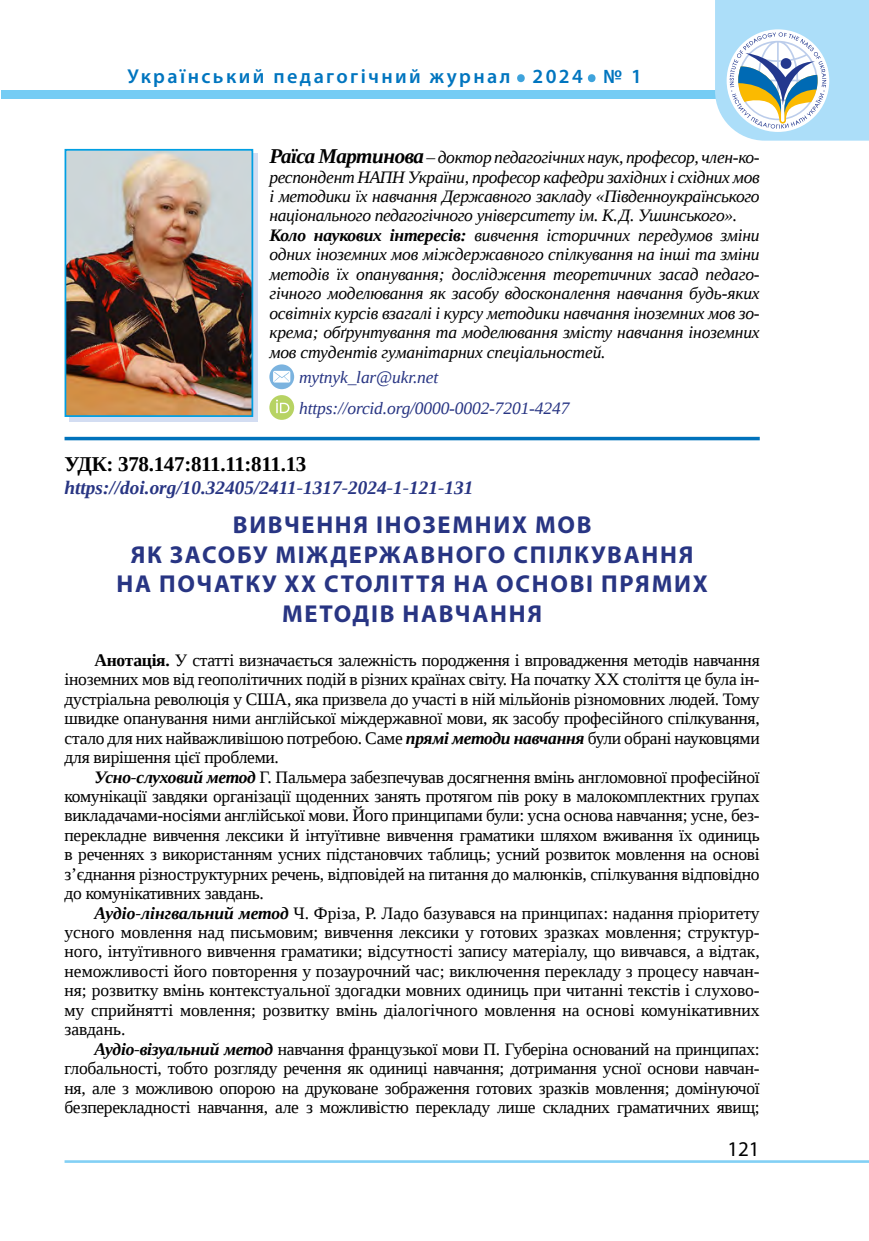
<style>
.page{position:relative;width:869px;height:1241px;background:#fff}
.page>*{position:absolute;margin:0;border:0;box-sizing:border-box;transform-origin:0 0}
.t1{font:600 50.4px "Myriad Pro";color:#3ea3dc}
.t2{font:700 24.5px/29.4px "Myriad Pro";letter-spacing:.07em;color:#283583;text-align:center}
.t3{font:700 21px "Liberation Serif";letter-spacing:-.015em;color:#000}
.t4{font:21px "Myriad Pro";color:#000}
.t5{font:600 20.12px "Myriad Pro";letter-spacing:.12em;color:#0075bf}
.t6{font:italic 700 19.25px "Liberation Serif";color:#283583}
.t7{font:17.5px/19.4px "Liberation Serif";letter-spacing:-.015em;color:#000;text-align:justify}
.t8{font:italic 17.5px/19.4px "Liberation Serif";letter-spacing:-.01em;color:#000}
.t9{font:italic 17.5px/30.6px "Liberation Serif";letter-spacing:-.01em;color:#283583}
.s1{font-weight:700;font-size:21px}
.s2{font-weight:700}
.s3{font-weight:700;font-style:italic}
</style>
<div class="page">
<hr style="left:64px;top:1159px;width:804px;height:3px;background:#83d0f5">
<div style="left:1px;top:90px;width:867px;height:8px;background:#75ccf4"></div>
<svg style="left:714px;top:0;width:154px;height:141px"></svg>
<div style="left:69px;top:154px;width:189px;height:268px;background:#d3ddf2"></div>
<img style="left:67px;top:152px;width:183px;height:262px">
<div style="left:64px;top:149px;width:189px;height:268px;border:2px solid #009fe3"></div>
<svg style="left:269px;top:364px;width:25px;height:25px"></svg>
<svg style="left:269px;top:395px;width:25px;height:25px"></svg>
<svg style="left:276px;top:399px;width:13px;height:14px"></svg>
<hr style="left:64px;top:437px;width:695px;height:3px;background:#0072bb">
<p class="t5" style="left:127px;top:64px;width:384px">Український педагогічний журнал</p>
<h1 class="t1" style="left:514px;top:33px;width:13px">.</h1>
<p class="t5" style="left:532px;top:64px;width:52px">2024</p>
<h1 class="t1" style="left:585px;top:33px;width:13px">.</h1>
<p class="t5" style="left:603px;top:64px;width:40px">№ 1</p>
<p class="t8" style="left:269px;top:147px;width:491px"><span class="s1">Раїса Мартинова</span> – доктор педагогічних наук, професор, член-ко&shy;респондент НАПН України, професор кафедри західних і східних мов і методики їх навчання Державного закладу «Південноукраїнського національного педагогічного університету ім. К.Д. Ушинського».<br><span class="s2">Коло наукових інтересів:</span> вивчення історичних передумов зміни одних іноземних мов міждержавного спілкування на інші та зміни методів їх опанування; дослідження теоретичних засад педаго&shy;гічного моделювання як засобу вдосконалення навчання будь-яких освітніх курсів взагалі і курсу методики навчання іноземних мов зо&shy;крема; обґрунтування та моделювання змісту навчання іноземних мов студентів гуманітарних спеціальностей.</p>
<p class="t9" style="left:299px;top:362px;width:271px">mytnyk_lar@ukr.net https://orcid.org/0000-0002-7201-4247</p>
<p class="t3" style="left:64px;top:449px;width:243px">УДК: 378.147:811.11:811.13</p>
<p class="t6" style="left:64px;top:475px;width:410px">https://doi.org/10.32405/2411-1317-2024-1-121-131</p>
<h2 class="t2" style="left:116px;top:509px;width:592px">ВИВЧЕННЯ ІНОЗЕМНИХ МОВ<br>ЯК ЗАСОБУ МІЖДЕРЖАВНОГО СПІЛКУВАННЯ<br>НА ПОЧАТКУ XX СТОЛІТТЯ НА ОСНОВІ ПРЯМИХ<br>МЕТОДІВ НАВЧАННЯ</h2>
<p class="t7" style="left:64px;top:650px;width:696px;text-indent:30px"><span class="s2">Анотація.</span> У статті визначається залежність породження і впровадження методів навчання іноземних мов від геополітичних подій в різних країнах світу. На початку ХХ століття це була ін&shy;дустріальна революція у США, яка призвела до участі в ній мільйонів різномовних людей. Тому швидке опанування ними англійської міждержавної мови, як засобу професійного спілкування, стало для них найважливішою потребою. Саме <span class="s3">прямі методи навчання</span> були обрані науковцями для вирішення цієї проблеми.</p>
<p class="t7" style="left:64px;top:766px;width:696px;text-indent:30px"><span class="s3">Усно-слуховий метод</span> Г. Пальмера забезпечував досягнення вмінь англомовної професійної комунікації завдяки організації щоденних занять протягом пів року в малокомплектних групах викладачами-носіями англійської мови. Його принципами були: усна основа навчання; усне, без&shy;перекладне вивчення лексики й інтуїтивне вивчення граматики шляхом вживання їх одиниць в реченнях з використанням усних підстановчих таблиць; усний розвиток мовлення на основі з’єднання різноструктурних речень, відповідей на питання до малюнків, спілкування відповідно до комунікативних завдань.</p>
<p class="t7" style="left:64px;top:902px;width:696px;text-indent:30px"><span class="s3">Аудіо-лінгвальний метод</span> Ч. Фріза, Р. Ладо базувався на принципах: надання пріоритету усного мовлення над письмовим; вивчення лексики у готових зразках мовлення; структур&shy;ного, інтуїтивного вивчення граматики; відсутності запису матеріалу, що вивчався, а відтак, неможливості його повторення у позаурочний час; виключення перекладу з процесу навчан&shy;ня; розвитку вмінь контекстуальної здогадки мовних одиниць при читанні текстів і слухово&shy;му сприйнятті мовлення; розвитку вмінь діалогічного мовлення на основі комунікативних завдань.</p>
<p class="t7" style="left:64px;top:1038px;width:696px;text-indent:30px"><span class="s3">Аудіо-візуальний метод</span> навчання французької мови П. Губеріна оснований на принципах: глобальності, тобто розгляду речення як одиниці навчання; дотримання усної основи навчан&shy;ня, але з можливою опорою на друковане зображення готових зразків мовлення; домінуючої безперекладності навчання, але з можливістю перекладу лише складних граматичних явищ;</p>
<p class="t4" style="left:727px;top:1135px;width:34px">121</p>
</div>
